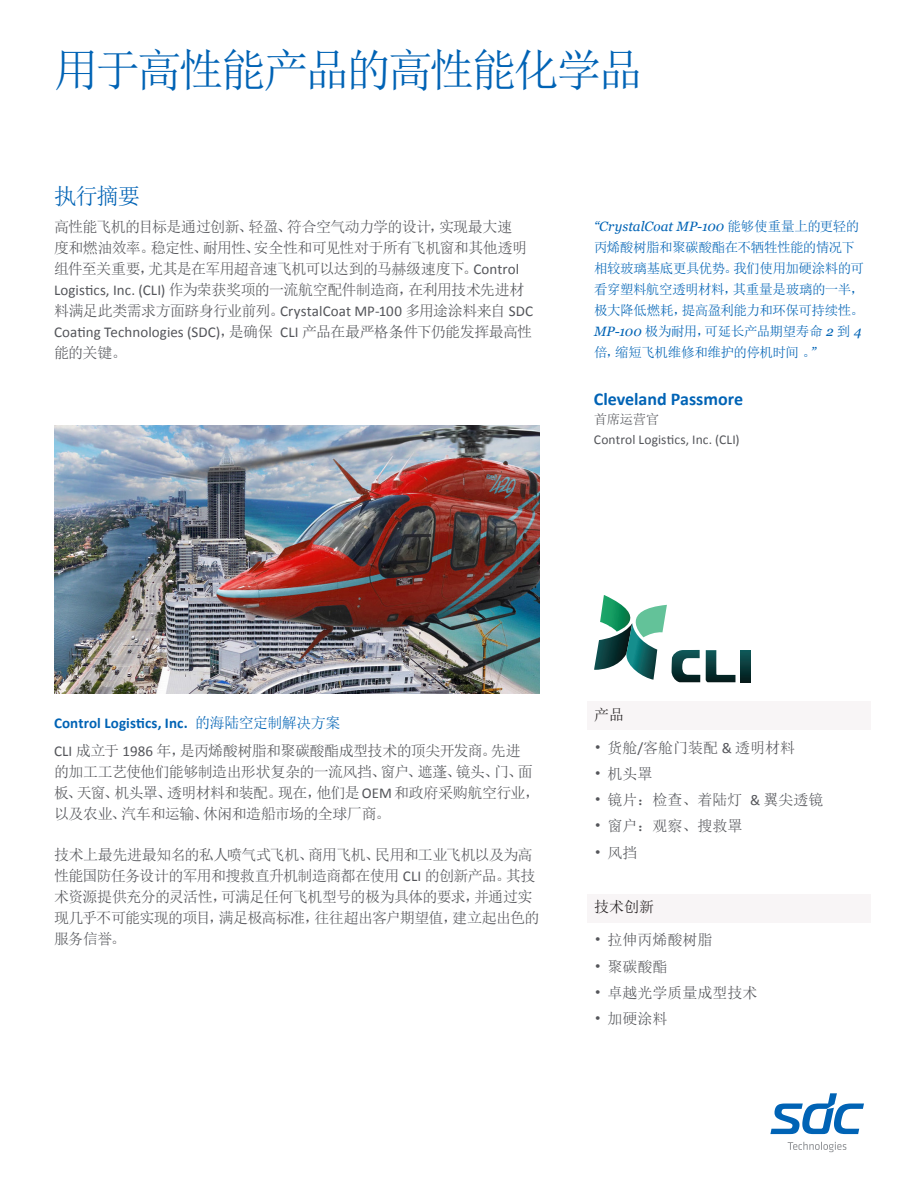
<style>
.page{position:relative;width:918px;height:1188px;background:#fff}
.page>*{position:absolute;margin:0;border:0;box-sizing:border-box;transform-origin:0 0}
.Headline__Span_Columns{font:45px "Sim Sun";letter-spacing:-.07em;color:#0063b5}
.Body__Title{font:22.5px "Sim Sun";color:#0063b5}
.Quote__Name{font:700 18px "Calibri";color:#0063b5}
.Body__Content{font:15px/21px "Sim Sun";letter-spacing:-.04em;color:#54555a}
.Body__Content-2{font:15px "Sim Sun";color:#54555a}
.Body__Content-3{font:700 15px "Calibri";letter-spacing:.005em;color:#0063b5}
.Bullet_-_Title{font:15px "Sim Sun";color:#231f20}
.Quote__Body{font:13.5px/21px "Sim Sun";letter-spacing:-.03em;color:#0063b5}
.Quote__Meta{font:13.5px "Calibri";letter-spacing:.01em;color:#54555a}
.Quote__Meta-2{font:13.5px "Sim Sun";letter-spacing:-.04em;color:#54555a}
.s1{font-family:"Calibri"}
.s2{font-family:"Georgia";font-style:italic}
.s3{font-family:"Sim Sun";font-weight:400}
</style>
<div class="page">
<svg style="left:788px;top:1142px;width:58px;height:10px"></svg>
<svg style="left:770px;top:1093px;width:94px;height:41px"></svg>
<div style="left:587px;top:702px;width:284px;height:28px;background:#f8f5f6"></div>
<div style="left:587px;top:894px;width:284px;height:29px;background:#f8f5f6"></div>
<svg style="left:594px;top:595px;width:106px;height:87px"></svg>
<svg style="left:706px;top:650px;width:29px;height:32px"></svg>
<svg style="left:740px;top:650px;width:10px;height:32px"></svg>
<img style="left:54px;top:426px;width:486px;height:267px">
<p class="Headline__Span_Columns" style="left:54px;top:48px;width:591px">用于高性能产品的高性能化学品</p>
<p class="Body__Title" style="left:54px;top:185px;width:88px">执行摘要</p>
<p class="Body__Content" style="left:54px;top:216px;width:481px">高性能飞机的目标是通过创新、轻盈、符合空气动力学的设计，实现最大速<br>度和燃油效率。稳定性、耐用性、安全性和可见性对于所有飞机窗和其他透明组件至关重要，尤其是在军用超音速飞机可以达到的马赫级速度下。<span class="s1">Control Logistics, Inc. (CLI)</span> 作为荣获奖项的一流航空配件制造商，在利用技术先进材料满足此类需求方面跻身行业前列。<span class="s1">CrystalCoat MP-100</span> 多用途涂料来自 <span class="s1">SDC Coating Technologies (SDC)</span>，是确保 <span class="s1">CLI</span> 产品在最严格条件下仍能发挥最高性能的关键。</p>
<p class="Quote__Body" style="left:594px;top:215px;width:272px"><span class="s2">“CrystalCoat MP-100</span> 能够使重量上的更轻的丙烯酸树脂和聚碳酸酯在不牺牲性能的情况下相较玻璃基底更具优势。我们使用加硬涂料的可看穿塑料航空透明材料，其重量是玻璃的一半，极大降低燃耗，提高盈利能力和环保可持续性。<br><span class="s2">MP-100</span> 极为耐用，可延长产品期望寿命 <span class="s2">2</span> 到 <span class="s2">4</span>倍，缩短飞机维修和维护的停机时间。<span class="s2">”</span></p>
<p class="Quote__Name" style="left:594px;top:387px;width:151px">Cleveland Passmore</p>
<p class="Quote__Meta-2" style="left:594px;top:413px;width:67px">首席运营官</p>
<p class="Quote__Meta" style="left:594px;top:431px;width:147px">Control Logistics, Inc. (CLI)</p>
<p class="Body__Content-3" style="left:54px;top:714px;width:288px">Control Logistics, Inc. <span class="s3">的海陆空定制解决方案</span></p>
<p class="Body__Content" style="left:54px;top:740px;width:487px"><span class="s1">CLI</span> 成立于 <span class="s1">1986</span> 年，是丙烯酸树脂和聚碳酸酯成型技术的顶尖开发商。先进<br>的加工工艺使他们能够制造出形状复杂的一流风挡、窗户、遮蓬、镜头、门、面板、天窗、机头罩、透明材料和装配。现在，他们是 <span class="s1">OEM</span> 和政府采购航空行业，以及农业、汽车和运输、休闲和造船市场的全球厂商。</p>
<p class="Body__Content" style="left:54px;top:844px;width:487px">技术上最先进最知名的私人喷气式飞机、商用飞机、民用和工业飞机以及为高性能国防任务设计的军用和搜救直升机制造商都在使用 <span class="s1">CLI</span> 的创新产品。其技术资源提供充分的灵活性，可满足任何飞机型号的极为具体的要求，并通过实现几乎不可能实现的项目，满足极高标准，往往超出客户期望值，建立起出色的服务信誉。</p>
<p class="Bullet_-_Title" style="left:594px;top:707px;width:31px">产品</p>
<p class="Body__Content-2" style="left:594px;top:740px;width:203px">• 货舱<span class="s1">/</span>客舱门装配 <span class="s1">&amp;</span> 透明材料</p>
<p class="Body__Content" style="left:594px;top:763px;width:60px">• 机头罩</p>
<p class="Body__Content-2" style="left:594px;top:792px;width:231px">• 镜片：检查、着陆灯 <span class="s1">&amp;</span> 翼尖透镜</p>
<p class="Body__Content" style="left:594px;top:815px;width:150px">• 窗户：观察、搜救罩</p>
<p class="Body__Content" style="left:594px;top:842px;width:45px">• 风挡</p>
<p class="Bullet_-_Title" style="left:594px;top:899px;width:61px">技术创新</p>
<p class="Body__Content-2" style="left:594px;top:932px;width:120px">• 拉伸丙烯酸树脂</p>
<p class="Body__Content" style="left:594px;top:956px;width:75px">• 聚碳酸酯</p>
<p class="Body__Content-2" style="left:594px;top:985px;width:165px">• 卓越光学质量成型技术</p>
<p class="Body__Content" style="left:594px;top:1008px;width:75px">• 加硬涂料</p>
</div>
